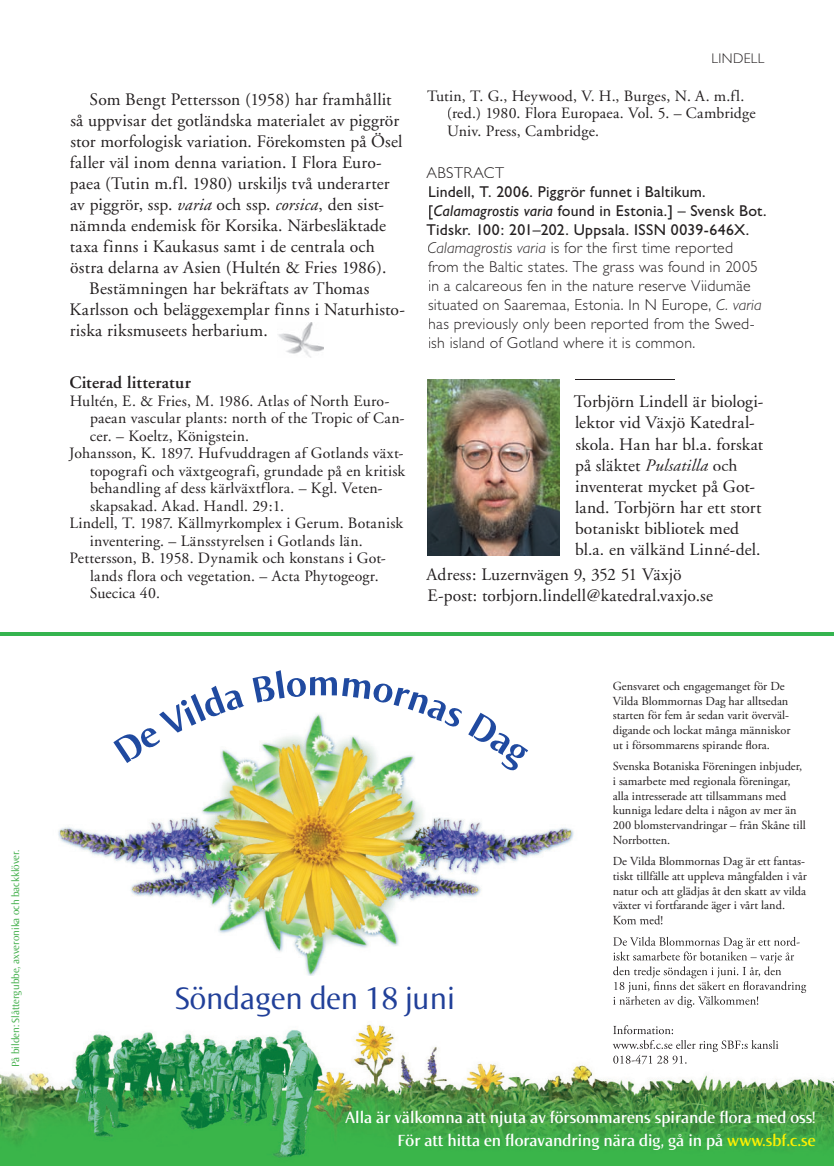
<style>
.page{position:relative;width:834px;height:1166px;background:#fff}
.page>*{position:absolute;margin:0;border:0;box-sizing:border-box;transform-origin:0 0}
.t1{font:32.73px "Norma";color:#214099}
.t2{font:17.5px/21px "Adobe Garamond";letter-spacing:.01em;color:#231f20}
.t3{font:600 17.5px "Adobe Garamond";letter-spacing:.01em;color:#231f20}
.t4{font:600 17.15px/23.3px "Norma";color:#fff;text-align:right}
.t5{font:15.75px/17.5px "Adobe Garamond";letter-spacing:.015em;color:#231f20}
.t6{font:300 15.75px/18.9px "Gill Sans";letter-spacing:.015em;color:#231f20}
.t7{font:300 14px "Gill Sans";letter-spacing:.03em;color:#231f20}
.t8{font:12.25px/14.7px "Adobe Garamond Pro";color:#231f20}
.t9{font:10.85px "Norma";color:#40ae49}
.s1{font-style:italic}
.s2{font-weight:400}
.s3{font-weight:400;font-style:italic}
.s4{color:#fff101}
</style>
<div class="page">
<img style="left:278px;top:323px;width:46px;height:34px">
<img style="left:0;top:923px;width:833px;height:243px">
<img style="left:47px;top:712px;width:534px;height:263px">
<svg style="left:113px;top:686px;width:131px;height:77px"></svg>
<svg style="left:252px;top:670px;width:210px;height:57px"></svg>
<svg style="left:468px;top:713px;width:60px;height:59px"></svg>
<img style="left:613px;top:921px;width:49px;height:3px">
<img style="left:613px;top:937px;width:186px;height:12px">
<img style="left:613px;top:951px;width:181px;height:12px">
<img style="left:613px;top:966px;width:168px;height:12px">
<img style="left:614px;top:981px;width:45px;height:12px">
<img style="left:659px;top:981px;width:86px;height:9px">
<svg style="left:656px;top:981px;width:3px;height:9px"></svg>
<img style="left:745px;top:981px;width:61px;height:12px">
<svg style="left:745px;top:981px;width:3px;height:9px"></svg>
<img style="left:613px;top:996px;width:145px;height:12px">
<img style="left:613px;top:1025px;width:60px;height:9px">
<img style="left:612px;top:1040px;width:166px;height:12px">
<img style="left:613px;top:1055px;width:73px;height:9px">
<hr style="left:0;top:632px;width:833px;height:3px;background:#35b44f">
<img style="left:427px;top:379px;width:132px;height:176px">
<hr style="left:575px;top:379px;width:99px;height:1px;background:#231f20">
<p class="t9" style="left:10px;top:1067px;width:219px;rotate:-90deg">På bilden: Slåttergubbe, axveronika och backklöver.</p>
<p class="t2" style="left:90px;top:89px;width:303px">Som Bengt Pettersson (1958) har framhållit</p>
<p class="t2" style="left:70px;top:110px;width:330px">så uppvisar det gotländska materialet av piggrör</p>
<p class="t2" style="left:70px;top:131px;width:333px">stor morfologisk variation. Förekomsten på Ösel</p>
<p class="t2" style="left:70px;top:152px;width:313px">faller väl inom denna variation. I Flora Euro-</p>
<p class="t2" style="left:70px;top:173px;width:321px">paea (Tutin m.fl. 1980) urskiljs två underarter</p>
<p class="t2" style="left:70px;top:194px;width:315px">av pigg rör, ssp. <span class="s1">varia</span> och ssp. <span class="s1">corsica</span>, den sist-</p>
<p class="t2" style="left:70px;top:215px;width:318px">nämnda endemisk för Korsika. Närbesläktade</p>
<p class="t2" style="left:70px;top:236px;width:306px">taxa finns i Kaukasus samt i de centrala och</p>
<p class="t2" style="left:70px;top:257px;width:318px">östra delarna av Asien (Hultén &amp; Fries 1986).</p>
<p class="t2" style="left:89px;top:278px;width:282px">Bestämningen har bekräftats av Thomas</p>
<p class="t2" style="left:69px;top:299px;width:337px">Karlsson och beläggexemplar finns i Naturhisto-</p>
<p class="t2" style="left:70px;top:320px;width:199px">riska riksmuseets herbarium.</p>
<p class="t3" style="left:69px;top:373px;width:123px">Citerad litteratur</p>
<p class="t5" style="left:70px;top:392px;width:321px">Hultén, E. &amp; Fries, M. 1986. Atlas of North Euro-</p>
<p class="t5" style="left:90px;top:410px;width:316px">paean vascular plants: north of the Tropic of Can-</p>
<p class="t5" style="left:90px;top:427px;width:160px">cer. – Koeltz, Königstein.</p>
<p class="t5" style="left:69px;top:445px;width:335px">Johansson, K. 1897. Hufvuddragen af Gotlands växt-</p>
<p class="t5" style="left:90px;top:462px;width:317px">topografi och växtgeografi, grundade på en kritisk</p>
<p class="t5" style="left:90px;top:480px;width:294px">behandling af dess kärlväxtflora. – Kgl. Veten-</p>
<p class="t5" style="left:90px;top:497px;width:195px">skapsakad. Akad. Handl. 29:1.</p>
<p class="t5" style="left:69px;top:515px;width:335px">Lindell, T. 1987. Källmyrkomplex i Gerum. Botanisk</p>
<p class="t5" style="left:90px;top:532px;width:274px">inventering. – Länsstyrelsen i Gotlands län.</p>
<p class="t5" style="left:70px;top:550px;width:318px">Pettersson, B. 1958. Dynamik och konstans i Got-</p>
<p class="t5" style="left:90px;top:567px;width:290px">lands flora och vegetation. – Acta Phytogeogr.</p>
<p class="t5" style="left:90px;top:585px;width:72px">Suecica 40.</p>
<p class="t7" style="left:711px;top:50px;width:55px">LINDELL</p>
<p class="t5" style="left:447px;top:87px;width:310px;text-indent:-20px">Tutin, T. G., Heywood, V. H., Burges, N. A. m.fl. (red.) 1980. Flora Europaea. Vol. 5. – Cambridge<br>Univ. Press, Cambridge.</p>
<p class="t6" style="left:426px;top:163px;width:79px">ABSTRACT</p>
<p class="t6" style="left:426px;top:182px;width:341px"><span class="s2">Lindell, T. 2006. Piggrör funnet i Baltikum. [</span><span class="s3">Calamagrostis varia</span> <span class="s2">found in Estonia.] – Svensk Bot.<br>Tidskr. 100: 201–202. Uppsala. ISSN 0039-646X.<br></span><span class="s1">Calamagrostis varia</span> is for the first time reported from the Baltic states. The grass was found in 2005 in a calcareous fen in the nature reserve Viidumäe situated on Saaremaa, Estonia. In N Europe, <span class="s1">C. varia </span>has previously only been reported from the Swed&shy;ish island of Gotland where it is common.</p>
<p class="t2" style="left:573px;top:392px;width:191px">Torbjörn Lindell är biologi&shy;lektor vid Växjö Katedral&shy;skola. Han har bl.a. forskat på släktet <span class="s1">Pulsatilla</span> och inventerat mycket på Got&shy;land. Torbjörn har ett stort botaniskt bibliotek med bl.a. en välkänd Linné-del.</p>
<p class="t2" style="left:426px;top:565px;width:288px">Adress: Luzernvägen 9, 352 51 Växjö<br>E-post: torbjorn.lindell@katedral.vaxjo.se</p>
<p class="t8" style="left:612px;top:679px;width:179px">Gensvaret och engagemanget för De Vilda Blommornas Dag har alltsedan starten för fem år sedan varit överväl&shy;digande och lockat många människor ut i försommarens spirande flora.</p>
<p class="t8" style="left:612px;top:759px;width:194px">Svenska Botaniska Föreningen inbjuder, i samarbete med regionala föreningar, alla intresserade att tillsammans med kunniga ledare delta i någon av mer än 200 blomstervandringar – från Skåne till Norrbotten.</p>
<p class="t8" style="left:612px;top:854px;width:196px">De Vilda Blommornas Dag är ett fantas&shy;tiskt tillfälle att uppleva mångfalden i vår natur och att glädjas åt den skatt av vilda växter vi fortfarande äger i vårt land.<br>Kom med!</p>
<h1 class="t1" style="left:175px;top:980px;width:281px">Söndagen den 18 juni</h1>
<p class="t4" style="left:345px;top:1105px;width:472px">Alla är välkomna att njuta av försommarens spirande flora med oss!<br>För att hitta en floravandring nära dig, gå in på <span class="s4">www.sbf.c.se</span></p>
</div>
